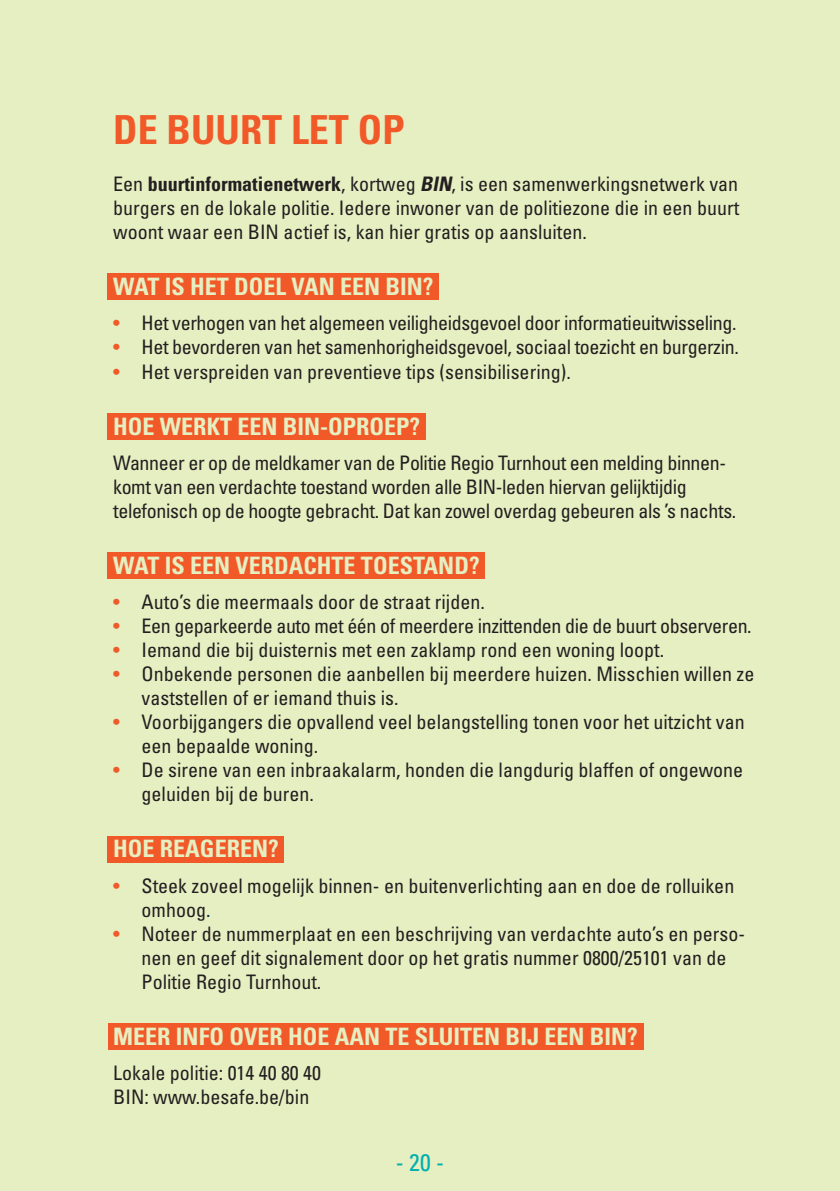
<style>
.page{position:relative;width:840px;height:1191px;background:#fff}
.page>*{position:absolute;margin:0;border:0;box-sizing:border-box;transform-origin:0 0}
.t1{font:700 condensed 40px "Univers";color:#f15929}
.t2{font:700 condensed 24px "Univers";color:#e6efc1}
.t3{font:condensed 24px "Univers";color:#00afb0}
.t4{font:condensed 20px/24px "Univers";color:#231f20}
.t5{font:condensed 20px/24px "Univers";letter-spacing:-.02em;color:#231f20}
.s1{font-weight:700}
.s2{font-weight:700;font-style:italic}
.s3{color:#f15929}
.s4{color:#00293f}
</style>
<div class="page">
<div style="left:0;top:0;width:839px;height:1191px;background:#e6efc1"></div>
<div style="left:107px;top:274px;width:332px;height:26px;background:#f15929"></div>
<div style="left:107px;top:413px;width:318px;height:26px;background:#f15929"></div>
<div style="left:107px;top:552px;width:378px;height:26px;background:#f15929"></div>
<div style="left:107px;top:836px;width:177px;height:26px;background:#f15929"></div>
<div style="left:107px;top:1023px;width:536px;height:26px;background:#f15929"></div>
<h1 class="t1" style="left:113px;top:106px;width:293px">DE BUURT LET OP</h1>
<p class="t4" style="left:113px;top:171px;width:627px;text-align:justify">Een <span class="s1">buurtinformatienetwerk</span>, kortweg <span class="s2">BIN</span>, is een samenwerkingsnetwerk van burgers en de lokale politie. Iedere inwoner van de politiezone die in een buurt woont waar een BIN actief is, kan hier gratis op aansluiten.</p>
<p class="t2" style="left:113px;top:272px;width:321px">WAT IS HET DOEL VAN EEN BIN?</p>
<p class="t5" style="left:113px;top:311px;width:624px"><span class="s3">•</span> Het verhogen van het algemeen veiligheidsgevoel door informatieuitwisseling.</p>
<p class="t5" style="left:113px;top:335px;width:626px"><span class="s3">•</span> Het bevorderen van het samenhorigheidsgevoel, sociaal toezicht en burgerzin.</p>
<p class="t4" style="left:113px;top:359px;width:459px"><span class="s3">•</span> Het verspreiden van preventieve tips (sensibilisering).</p>
<p class="t2" style="left:113px;top:411px;width:308px">HOE WERKT EEN BIN-OPROEP?</p>
<p class="t5" style="left:113px;top:450px;width:624px">Wanneer er op de meldkamer van de Politie Regio Turnhout een melding binnen&shy;komt van een verdachte toestand worden alle BIN-leden hiervan gelijktijdig telefonisch op de hoogte gebracht. Dat kan zowel overdag gebeuren als ’s nachts.</p>
<p class="t2" style="left:113px;top:550px;width:368px">WAT IS EEN VERDACHTE TOESTAND?</p>
<p class="t4" style="left:113px;top:589px;width:373px"><span class="s3">•</span> Auto’s die meermaals door de straat rijden.</p>
<p class="t5" style="left:113px;top:613px;width:639px"><span class="s3">•</span> Een geparkeerde auto met één of meerdere inzittenden die de buurt observeren.</p>
<p class="t4" style="left:113px;top:637px;width:552px"><span class="s3">•</span> Iemand die bij duisternis met een zaklamp rond een woning loopt.</p>
<p class="t4" style="left:141px;top:661px;width:614px;text-indent:-28px"><span class="s3">•</span> Onbekende personen die aanbellen bij meerdere huizen. Misschien willen ze vaststellen of er iemand thuis is.</p>
<p class="t4" style="left:141px;top:709px;width:604px;text-indent:-28px"><span class="s3">•</span> Voorbijgangers die opvallend veel belangstelling tonen voor het uitzicht van een bepaalde woning.</p>
<p class="t4" style="left:141px;top:757px;width:602px;text-indent:-28px"><span class="s3">•</span> De sirene van een inbraakalarm, honden die langdurig blaffen of ongewone geluiden bij de buren.</p>
<p class="t2" style="left:113px;top:834px;width:167px">HOE REAGEREN?</p>
<p class="t4" style="left:141px;top:873px;width:594px;text-indent:-28px"><span class="s3">•</span> Steek zoveel mogelijk binnen- en buitenverlichting aan en doe de rolluiken omhoog<span class="s4">.</span></p>
<p class="t4" style="left:141px;top:921px;width:604px;text-indent:-28px"><span class="s3">•</span> Noteer de nummerplaat en een beschrijving van verdachte auto’s en perso&shy;nen en geef dit signalement door op het gratis nummer 0800/25101 van de<br>Politie Regio Turnhout.</p>
<p class="t2" style="left:113px;top:1021px;width:525px">MEER INFO OVER HOE AAN TE SLUITEN BIJ EEN BIN?</p>
<p class="t4" style="left:113px;top:1060px;width:209px">Lokale politie: 014 40 80 40<br>BIN: www.besafe.be/bin</p>
<p class="t3" style="left:396px;top:1147px;width:49px">- 20 -</p>
</div>
